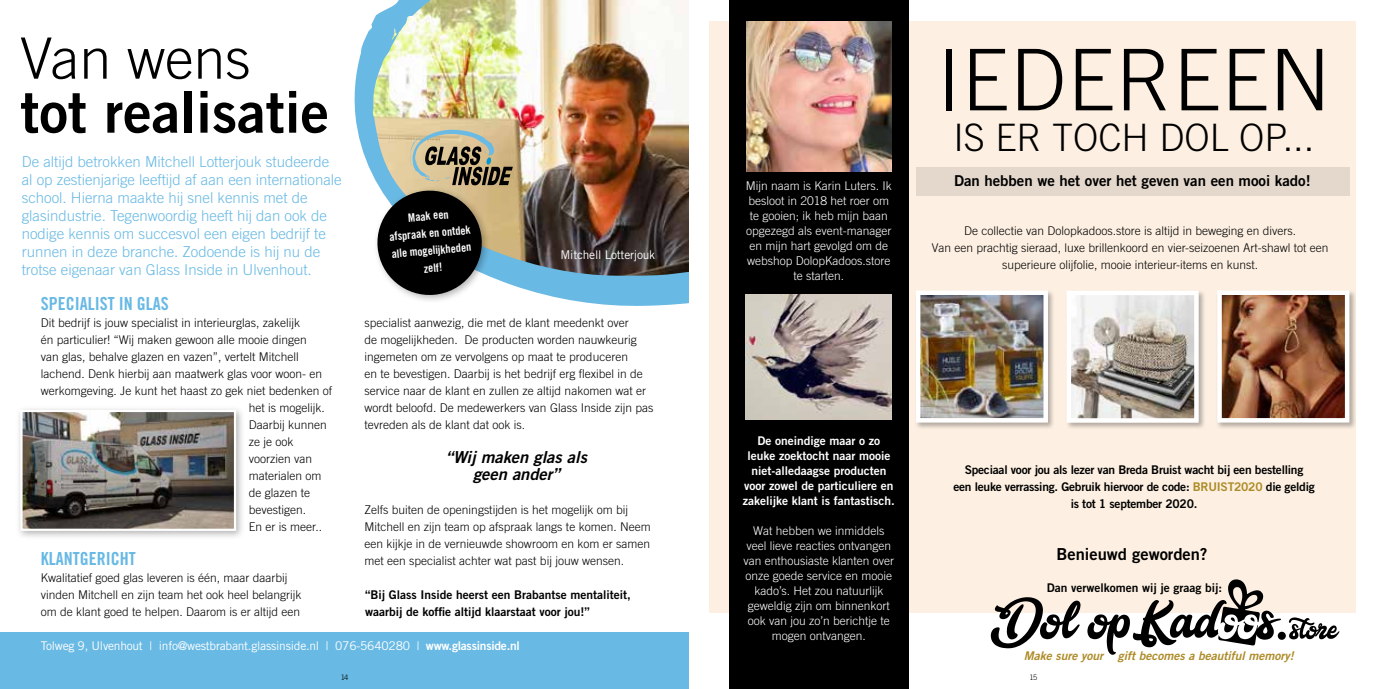
<style>
.page{position:relative;width:1378px;height:689px;background:#fff}
.page>*{position:absolute;margin:0;border:0;box-sizing:border-box;transform-origin:0 0}
.t1{font:300 85.05px "Trade Gothic LT Std";letter-spacing:.01em;color:#000}
.t2{font:57px "Trade Gothic LT Std Bd 2";color:#000}
.t3{font:300 57px "Trade Gothic LT Std";color:#000}
.t4{font:300 37.8px "Trade Gothic LT Std";color:#000}
.t5{font:18px "Trade Gothic LT Std Bd Cn 20";color:#68b9e4}
.t6{font:16.5px/17px "Trade Gothic LT Std Bd 2 Obl";color:#000;text-align:center}
.t7{font:16.5px "Trade Gothic LT Std Bd 2";color:#000}
.t8{font:300 15px/18px "Trade Gothic LT Std";color:#68b9e4}
.t9{font:15px "Trade Gothic LT Std Bd 2";color:#000}
.t10{font:300 12px/17px "Trade Gothic LT Std";color:#000}
.t11{font:300 12px/15px "Trade Gothic LT Std";color:#fff;text-align:center}
.t12{font:12px/17px "Trade Gothic LT Std Bd 2";letter-spacing:-.02em;color:#000;text-align:center}
.t13{font:12px/15px "Trade Gothic LT Std Bd 2";color:#fff;text-align:center}
.t14{font:12px/17px "Trade Gothic LT Std Bd 2";color:#000}
.t15{font:12px "Trade Gothic LT Std";letter-spacing:-.02em;color:#fff}
.t16{font:12px "Trade Gothic LT Std Bd 2 Obl";color:#ad8b27}
.t17{font:11.55px/17.4px "Trade Gothic LT Std Bd Cn 20";color:#fff;text-align:center}
.t18{font:300 7.5px "Trade Gothic LT Std";color:#000}
.s1{font-family:"Trade Gothic LT Std Bd 2"}
.s2{color:#ad8b27}
</style>
<div class="page">
<div style="left:709px;top:22px;width:646px;height:591px;background:#fdf0e2"></div>
<div style="left:1065px;top:289px;width:141px;height:141px;background:#000;opacity:.3"></div>
<img style="left:1071px;top:296px;width:122px;height:122px">
<div style="left:1066px;top:291px;width:132px;height:132px;border:4px solid #fff"></div>
<div style="left:1215px;top:289px;width:142px;height:141px;background:#000;opacity:.3"></div>
<img style="left:1222px;top:295px;width:122px;height:122px">
<div style="left:1217px;top:290px;width:132px;height:132px;border:4px solid #fff"></div>
<div style="left:914px;top:289px;width:141px;height:141px;background:#000;opacity:.3"></div>
<img style="left:921px;top:295px;width:122px;height:122px">
<div style="left:916px;top:290px;width:132px;height:132px;border:4px solid #fff"></div>
<svg style="left:1289px;top:617px;width:50px;height:22px"></svg>
<svg style="left:990px;top:597px;width:90px;height:51px"></svg>
<div style="left:1277px;top:632px;width:9px;height:8px;background:#000;border-radius:50%"></div>
<svg style="left:1087px;top:579px;width:194px;height:76px"></svg>
<div style="left:729px;top:0;width:179px;height:689px;background:#000"></div>
<img style="left:746px;top:22px;width:145px;height:149px">
<div style="left:916px;top:167px;width:433px;height:28px;background:#e4d8cc"></div>
<img style="left:746px;top:295px;width:145px;height:125px">
<div style="left:0;top:633px;width:689px;height:56px;background:#68b9e4"></div>
<div style="left:15px;top:405px;width:230px;height:135px;background:#000;opacity:.3"></div>
<img style="left:23px;top:413px;width:210px;height:115px">
<div style="left:20px;top:410px;width:216px;height:121px;border:2px solid #fff"></div>
<img style="left:354px;top:0;width:335px;height:306px">
<div style="left:372px;top:186px;width:119px;height:118px;background:#000;opacity:.3"></div>
<svg style="left:375px;top:130px;width:138px;height:167px;background:#747365"></svg>
<h2 class="t3" style="left:20px;top:25px;width:232px">Van wens</h2>
<h2 class="t2" style="left:20px;top:77px;width:310px">tot realisatie</h2>
<p class="t8" style="left:22px;top:153px;width:322px">De altijd betrokken Mitchell Lotterjouk studeerde al op zestienjarige leeftijd af aan een internationale school. Hierna maakte hij snel kennis met de glasindustrie. Tegenwoordig heeft hij dan ook de nodige kennis om succesvol een eigen bedrijf te runnen in deze branche. Zodoende is hij nu de trotse eigenaar van Glass Inside in Ulvenhout.</p>
<h3 class="t5" style="left:41px;top:292px;width:129px">SPECIALIST IN GLAS</h3>
<p class="t10" style="left:41px;top:314px;width:261px">Dit bedrijf is jouw specialist in interieurglas, zakelijk</p>
<p class="t10" style="left:41px;top:331px;width:268px">én particulier! “Wij maken gewoon alle mooie dingen</p>
<p class="t10" style="left:41px;top:348px;width:259px">van glas, behalve glazen en vazen”, vertelt Mitchell</p>
<p class="t10" style="left:41px;top:365px;width:283px">lachend. Denk hierbij aan maatwerk glas voor woon- en</p>
<p class="t10" style="left:41px;top:382px;width:293px">werkomgeving. Je kunt het haast zo gek niet bedenken of</p>
<p class="t10" style="left:249px;top:399px;width:77px">het is mogelijk.</p>
<p class="t10" style="left:249px;top:416px;width:80px">Daarbij kunnen</p>
<p class="t10" style="left:249px;top:433px;width:46px">ze je ook</p>
<p class="t10" style="left:249px;top:450px;width:65px">voorzien van</p>
<p class="t10" style="left:249px;top:467px;width:74px">materialen om</p>
<p class="t10" style="left:249px;top:484px;width:63px">de glazen te</p>
<p class="t10" style="left:249px;top:501px;width:59px">bevestigen.</p>
<p class="t10" style="left:249px;top:518px;width:75px">En er is meer..</p>
<h3 class="t5" style="left:41px;top:547px;width:96px">KLANTGERICHT</h3>
<p class="t10" style="left:41px;top:569px;width:262px">Kwalitatief goed glas leveren is één, maar daarbij vinden Mitchell en zijn team het ook heel belangrijk om de klant goed te helpen. Daarom is er altijd een</p>
<p class="t17" style="left:387px;top:211px;width:83px;rotate:-5deg">Maak een<br>afspraak en ontdek alle mogelijkheden zelf!</p>
<p class="t15" style="left:560px;top:247px;width:96px">Mitchell Lotterjouk</p>
<p class="t10" style="left:364px;top:314px;width:290px">specialist aanwezig, die met de klant meedenkt over<br>de mogelijkheden. De producten worden nauwkeurig ingemeten om ze vervolgens op maat te produceren<br>en te bevestigen. Daarbij is het bedrijf erg flexibel in de service naar de klant en zullen ze altijd nakomen wat er wordt beloofd. De medewerkers van Glass Inside zijn pas tevreden als de klant dat ook is.</p>
<h3 class="t6" style="left:446px;top:448px;width:143px">“Wij maken glas als geen ander”</h3>
<p class="t10" style="left:364px;top:501px;width:288px">Zelfs buiten de openingstijden is het mogelijk om bij Mitchell en zijn team op afspraak langs te komen. Neem een kijkje in de vernieuwde showroom en kom er samen met een specialist achter wat past bij jouw wensen.</p>
<p class="t14" style="left:365px;top:586px;width:267px">“Bij Glass Inside heerst een Brabantse mentaliteit, waarbij de koffie altijd klaarstaat voor jou!”</p>
<p class="t15" style="left:41px;top:638px;width:481px">Tolweg 9, Ulvenhout | info@westbrabant.glassinside.nl | 076-5640280 | <span class="s1">www.glassinside.nl</span></p>
<p class="t11" style="left:746px;top:178px;width:148px">Mijn naam is Karin Luters. Ik besloot in 2018 het roer om te gooien; ik heb mijn baan opgezegd als event-manager en mijn hart gevolgd om de webshop DolopKadoos.store te starten.</p>
<h1 class="t1" style="left:937px;top:30px;width:395px">IEDEREEN</h1>
<h3 class="t4" style="left:953px;top:115px;width:362px">IS ER TOCH DOL OP...</h3>
<p class="t9" style="left:954px;top:171px;width:358px">Dan hebben we het over het geven van een mooi kado!</p>
<p class="t10" style="left:932px;top:222px;width:398px;text-align:center">De collectie van Dolopkadoos.store is altijd in beweging en divers.<br>Van een prachtig sieraad, luxe brillenkoord en vier-seizoenen Art-shawl tot een superieure olijfolie, mooie interieur-items en kunst.</p>
<p class="t13" style="left:743px;top:433px;width:153px">De oneindige maar o zo leuke zoektocht naar mooie niet-alledaagse producten voor zowel de particuliere en zakelijke klant is fantastisch.</p>
<p class="t11" style="left:743px;top:523px;width:152px">Wat hebben we inmiddels veel lieve reacties ontvangen van enthousiaste klanten over onze goede service en mooie kado’s. Het zou natuurlijk geweldig zijn om binnenkort ook van jou zo’n berichtje te mogen ontvangen.</p>
<p class="t12" style="left:953px;top:460px;width:363px">Speciaal voor jou als lezer van Breda Bruist wacht bij een bestelling<br>een leuke verrassing. Gebruik hiervoor de code: <span class="s2">BRUIST2020</span> die geldig is tot 1 september 2020.</p>
<h3 class="t7" style="left:1056px;top:544px;width:152px">Benieuwd geworden?</h3>
<p class="t14" style="left:1047px;top:579px;width:177px">Dan verwelkomen wij je graag bij:</p>
<p class="t16" style="left:1024px;top:648px;width:271px">Make sure your gift becomes a beautiful memory!</p>
<p class="t18" style="left:341px;top:672px;width:9px">14</p>
<p class="t18" style="left:1029px;top:672px;width:9px">15</p>
</div>
